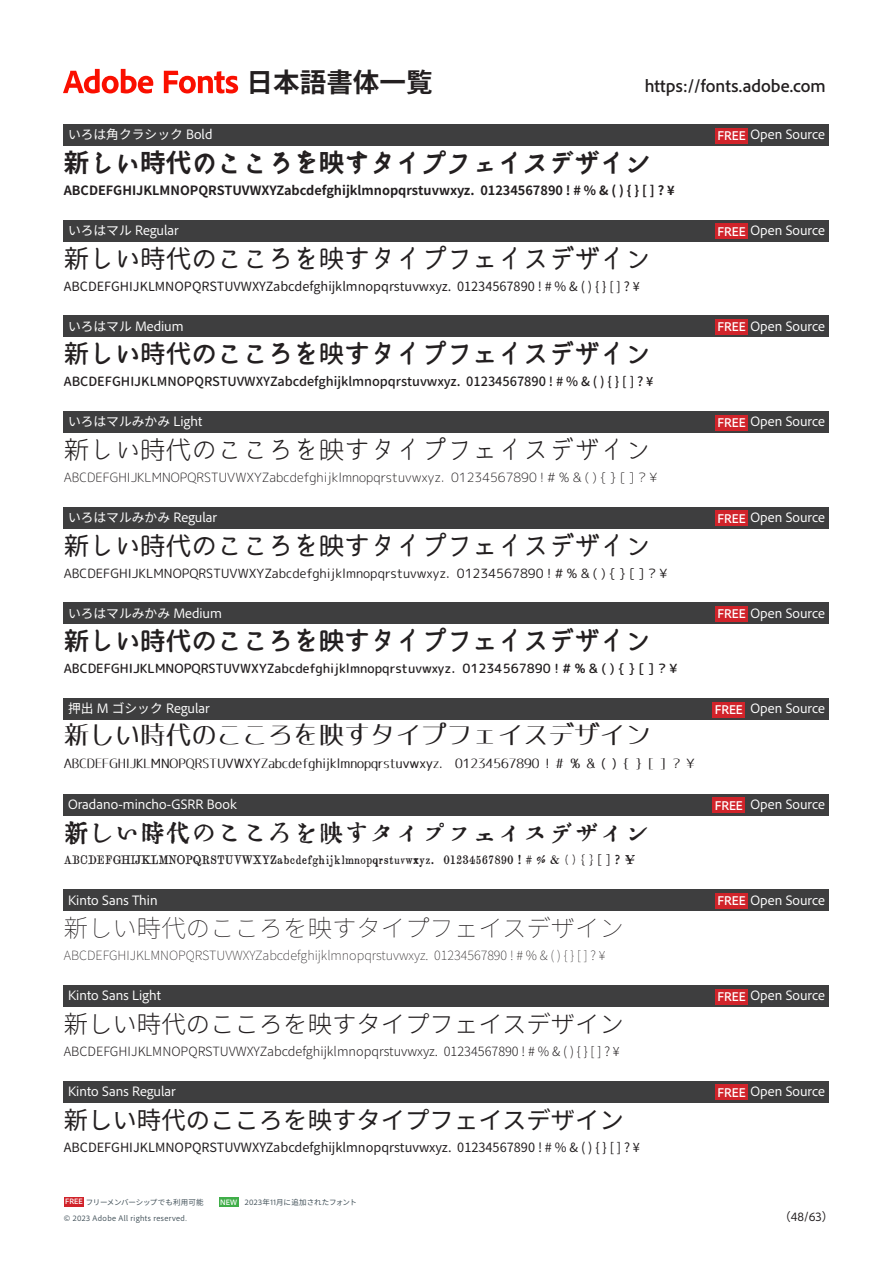
<style>
.page{position:relative;width:893px;height:1263px;background:#fff}
.page>*{position:absolute;margin:0;border:0;box-sizing:border-box;transform-origin:0 0}
.t1{font:800 26.55px "Adobe Clean Han";color:#231f20}
.t2{font:700 25.5px "irohakaku C";color:#231f20}
.t3{font:25.5px "irohamaru";color:#231f20}
.t4{font:500 25.5px "irohamaru";color:#231f20}
.t5{font:25.5px "irohamaru mikami Light";color:#231f20}
.t6{font:25.5px "irohamaru mikami Regular";color:#231f20}
.t7{font:25.5px "irohamaru mikami Medium";color:#231f20}
.t8{font:25.5px "Oshidashi M Gothic Regular";color:#231f20}
.t9{font:25.5px "Oradano mincho GSRR";color:#231f20}
.t10{font:100 25.5px "Kinto Sans";color:#231f20}
.t11{font:300 25.5px "Kinto Sans";color:#231f20}
.t12{font:25.5px "Kinto Sans";color:#231f20}
.t13{font:700 15.9px "Adobe Clean Han";color:#231f20}
.t14{font:12.75px "Adobe Clean Han";color:#fff}
.t15{font:700 12.75px "irohakaku C";color:#231f20}
.t16{font:12.75px "irohamaru";color:#231f20}
.t17{font:500 12.75px "irohamaru";color:#231f20}
.t18{font:12.75px "irohamaru mikami Light";color:#231f20}
.t19{font:12.75px "irohamaru mikami Regular";color:#231f20}
.t20{font:12.75px "irohamaru mikami Medium";color:#231f20}
.t21{font:12.75px "Oshidashi M Gothic Regular";color:#231f20}
.t22{font:12.75px "Oradano mincho GSRR";color:#231f20}
.t23{font:100 12.75px "Kinto Sans";color:#231f20}
.t24{font:300 12.75px "Kinto Sans";color:#231f20}
.t25{font:12.75px "Kinto Sans";color:#231f20}
.t26{font:700 11.7px "Adobe Clean Han";color:#fff}
.t27{font:11.7px "Adobe Clean Han";color:#231f20}
.t28{font:7.5px "Adobe Clean Han";letter-spacing:.04em;color:#425159}
.t29{font:7.5px "Adobe Clean Han";letter-spacing:-.025em;color:#425159}
.t30{font:700 7.2px "Adobe Clean Han";color:#fff}
.s1{font-weight:700;font-size:7.2px;color:#fff}
.s2{font-weight:700;font-size:11.7px}
</style>
<div class="page">
<div style="left:64px;top:1197px;width:20px;height:9px;background:#d1232a"></div>
<svg style="left:63px;top:69px;width:90px;height:24px"></svg>
<svg style="left:164px;top:71px;width:74px;height:22px"></svg>
<div style="left:219px;top:1197px;width:20px;height:10px;background:#40ae49"></div>
<div style="left:64px;top:124px;width:765px;height:22px;background:#3e3e3f"></div>
<div style="left:64px;top:220px;width:765px;height:21px;background:#3e3e3f"></div>
<div style="left:64px;top:316px;width:765px;height:21px;background:#3e3e3f"></div>
<div style="left:64px;top:411px;width:765px;height:22px;background:#3e3e3f"></div>
<div style="left:64px;top:507px;width:765px;height:21px;background:#3e3e3f"></div>
<div style="left:64px;top:603px;width:765px;height:21px;background:#3e3e3f"></div>
<div style="left:64px;top:698px;width:765px;height:22px;background:#3e3e3f"></div>
<div style="left:64px;top:794px;width:765px;height:21px;background:#3e3e3f"></div>
<div style="left:64px;top:890px;width:765px;height:21px;background:#3e3e3f"></div>
<div style="left:64px;top:985px;width:765px;height:22px;background:#3e3e3f"></div>
<div style="left:64px;top:1081px;width:765px;height:21px;background:#3e3e3f"></div>
<div style="left:715px;top:128px;width:33px;height:16px;background:#d1232a"></div>
<div style="left:715px;top:223px;width:33px;height:16px;background:#d1232a"></div>
<div style="left:715px;top:319px;width:33px;height:16px;background:#d1232a"></div>
<div style="left:715px;top:415px;width:33px;height:16px;background:#d1232a"></div>
<div style="left:715px;top:510px;width:33px;height:16px;background:#d1232a"></div>
<div style="left:715px;top:606px;width:33px;height:16px;background:#d1232a"></div>
<div style="left:713px;top:702px;width:32px;height:16px;background:#d1232a"></div>
<div style="left:713px;top:797px;width:32px;height:16px;background:#d1232a"></div>
<div style="left:715px;top:893px;width:33px;height:16px;background:#d1232a"></div>
<div style="left:715px;top:989px;width:33px;height:16px;background:#d1232a"></div>
<div style="left:715px;top:1084px;width:33px;height:16px;background:#d1232a"></div>
<h1 class="t1" style="left:247px;top:68px;width:188px">日本語書体一覧</h1>
<p class="t13" style="left:645px;top:78px;width:183px">https://fonts.adobe.com</p>
<p class="t14" style="left:68px;top:127px;width:146px">いろは角クラシック Bold</p>
<h2 class="t2" style="left:64px;top:143px;width:588px">新しい時代のこころを映すタイプフェイスデザイン</h2>
<p class="t15" style="left:480px;top:180px;width:196px">01234567890 %#! &amp; ¥?[]{}()</p>
<p class="t15" style="left:64px;top:180px;width:412px">ABCDEFGHIJKLMNOPQRSTUVWXYZabcdefghijklmnopqrstuvwxyz.</p>
<p class="t14" style="left:68px;top:223px;width:112px">いろはマル Regular</p>
<h2 class="t3" style="left:64px;top:240px;width:588px">新しい時代のこころを映すタイプフェイスデザイン</h2>
<p class="t16" style="left:64px;top:277px;width:577px">ABCDEFGHIJKLMNOPQRSTUVWXYZabcdefghijklmnopqrstuvwxyz. 01234567890 %#! &amp; ¥?[]{}()</p>
<p class="t14" style="left:68px;top:319px;width:117px">いろはマル Medium</p>
<h2 class="t4" style="left:64px;top:335px;width:588px">新しい時代のこころを映すタイプフェイスデザイン</h2>
<p class="t17" style="left:64px;top:372px;width:591px">ABCDEFGHIJKLMNOPQRSTUVWXYZabcdefghijklmnopqrstuvwxyz. 01234567890 %#! &amp; ¥?[]{}()</p>
<p class="t14" style="left:68px;top:414px;width:136px">いろはマルみかみ Light</p>
<h2 class="t5" style="left:64px;top:431px;width:588px">新しい時代のこころを映すタイプフェイスデザイン</h2>
<p class="t18" style="left:451px;top:468px;width:208px">01234567890 #! % &amp; ?[]{}( ) ¥</p>
<p class="t18" style="left:64px;top:468px;width:382px">ABCDEFGHIJKLMNOPQRSTUVWXYZabcdefghijklmnopqrstuvwxyz.</p>
<p class="t14" style="left:68px;top:510px;width:150px">いろはマルみかみ Regular</p>
<h2 class="t6" style="left:64px;top:527px;width:588px">新しい時代のこころを映すタイプフェイスデザイン</h2>
<p class="t19" style="left:457px;top:564px;width:212px">01234567890 #! % &amp; ?[]{}( ) ¥</p>
<p class="t19" style="left:64px;top:564px;width:388px">ABCDEFGHIJKLMNOPQRSTUVWXYZabcdefghijklmnopqrstuvwxyz.</p>
<p class="t14" style="left:68px;top:606px;width:155px">いろはマルみかみ Medium</p>
<h2 class="t7" style="left:64px;top:623px;width:588px">新しい時代のこころを映すタイプフェイスデザイン</h2>
<p class="t20" style="left:462px;top:660px;width:216px">01234567890 #! % &amp; ?[]{}( ) ¥</p>
<p class="t20" style="left:64px;top:660px;width:393px">ABCDEFGHIJKLMNOPQRSTUVWXYZabcdefghijklmnopqrstuvwxyz.</p>
<p class="t14" style="left:68px;top:701px;width:143px">押出 M ゴシック Regular</p>
<h2 class="t8" style="left:64px;top:719px;width:588px">新しい時代のこころを映すタイプフェイスデザイン</h2>
<p class="t21" style="left:64px;top:755px;width:380px">ABCDEFGHIJKLMNOPQRSTUVWXYZabcdefghijklmnopqrstuvwxyz.</p>
<p class="t21" style="left:602px;top:755px;width:80px">?[]{}()</p>
<p class="t21" style="left:455px;top:755px;width:86px">01234567890</p>
<p class="t21" style="left:587px;top:755px;width:10px">&amp;</p>
<p class="t21" style="left:570px;top:755px;width:11px">%</p>
<p class="t21" style="left:546px;top:755px;width:20px">#!</p>
<p class="t21" style="left:687px;top:755px;width:10px">¥</p>
<p class="t14" style="left:68px;top:797px;width:170px">Oradano-mincho-GSRR Book</p>
<h2 class="t9" style="left:64px;top:818px;width:588px">新しい時代のこころを映すタイプフェイスデザイン</h2>
<p class="t22" style="left:443px;top:853px;width:193px">01234567890 %#! &amp; ¥?[]{}()</p>
<p class="t22" style="left:64px;top:853px;width:373px">ABCDEFGHIJKLMNOPQRSTUVWXYZabcdefghijklmnopqrstuvwxyz.</p>
<p class="t14" style="left:68px;top:893px;width:91px">Kinto Sans Thin</p>
<h2 class="t10" style="left:64px;top:914px;width:562px">新しい時代のこころを映すタイプフェイスデザイン</h2>
<p class="t23" style="left:64px;top:948px;width:543px">ABCDEFGHIJKLMNOPQRSTUVWXYZabcdefghijklmnopqrstuvwxyz. 01234567890 %#! &amp; ¥?[]{}()</p>
<p class="t14" style="left:68px;top:988px;width:94px">Kinto Sans Light</p>
<h2 class="t11" style="left:64px;top:1009px;width:562px">新しい時代のこころを映すタイプフェイスデザイン</h2>
<p class="t24" style="left:64px;top:1044px;width:557px">ABCDEFGHIJKLMNOPQRSTUVWXYZabcdefghijklmnopqrstuvwxyz. 01234567890 %#! &amp; ¥?[]{}()</p>
<p class="t14" style="left:68px;top:1084px;width:109px">Kinto Sans Regular</p>
<h2 class="t12" style="left:64px;top:1105px;width:562px">新しい時代のこころを映すタイプフェイスデザイン</h2>
<p class="t25" style="left:64px;top:1140px;width:578px">ABCDEFGHIJKLMNOPQRSTUVWXYZabcdefghijklmnopqrstuvwxyz. 01234567890 %#! &amp; ¥?[]{}()</p>
<p class="t29" style="left:65px;top:1198px;width:140px"><span class="s1">FREE</span> フリーメンバーシップでも利用可能</p>
<p class="t28" style="left:64px;top:1214px;width:124px">© 2023 Adobe All rights reserved.</p>
<p class="t28" style="left:245px;top:1198px;width:113px">2023年11月に追加されたフォント</p>
<p class="t30" style="left:220px;top:1198px;width:18px">NEW</p>
<p class="t14" style="left:717px;top:127px;width:109px"><span class="s2">FREE</span> Open Source</p>
<p class="t14" style="left:717px;top:223px;width:109px"><span class="s2">FREE</span> Open Source</p>
<p class="t14" style="left:717px;top:319px;width:109px"><span class="s2">FREE</span> Open Source</p>
<p class="t14" style="left:717px;top:414px;width:109px"><span class="s2">FREE</span> Open Source</p>
<p class="t14" style="left:717px;top:510px;width:109px"><span class="s2">FREE</span> Open Source</p>
<p class="t14" style="left:717px;top:606px;width:109px"><span class="s2">FREE</span> Open Source</p>
<p class="t26" style="left:715px;top:703px;width:30px">FREE</p>
<p class="t14" style="left:750px;top:701px;width:76px">Open Source</p>
<p class="t26" style="left:715px;top:799px;width:30px">FREE</p>
<p class="t14" style="left:750px;top:797px;width:76px">Open Source</p>
<p class="t14" style="left:717px;top:893px;width:109px"><span class="s2">FREE</span> Open Source</p>
<p class="t14" style="left:717px;top:988px;width:109px"><span class="s2">FREE</span> Open Source</p>
<p class="t14" style="left:717px;top:1084px;width:109px"><span class="s2">FREE</span> Open Source</p>
<p class="t27" style="left:779px;top:1209px;width:56px">)48/63(</p>
</div>
